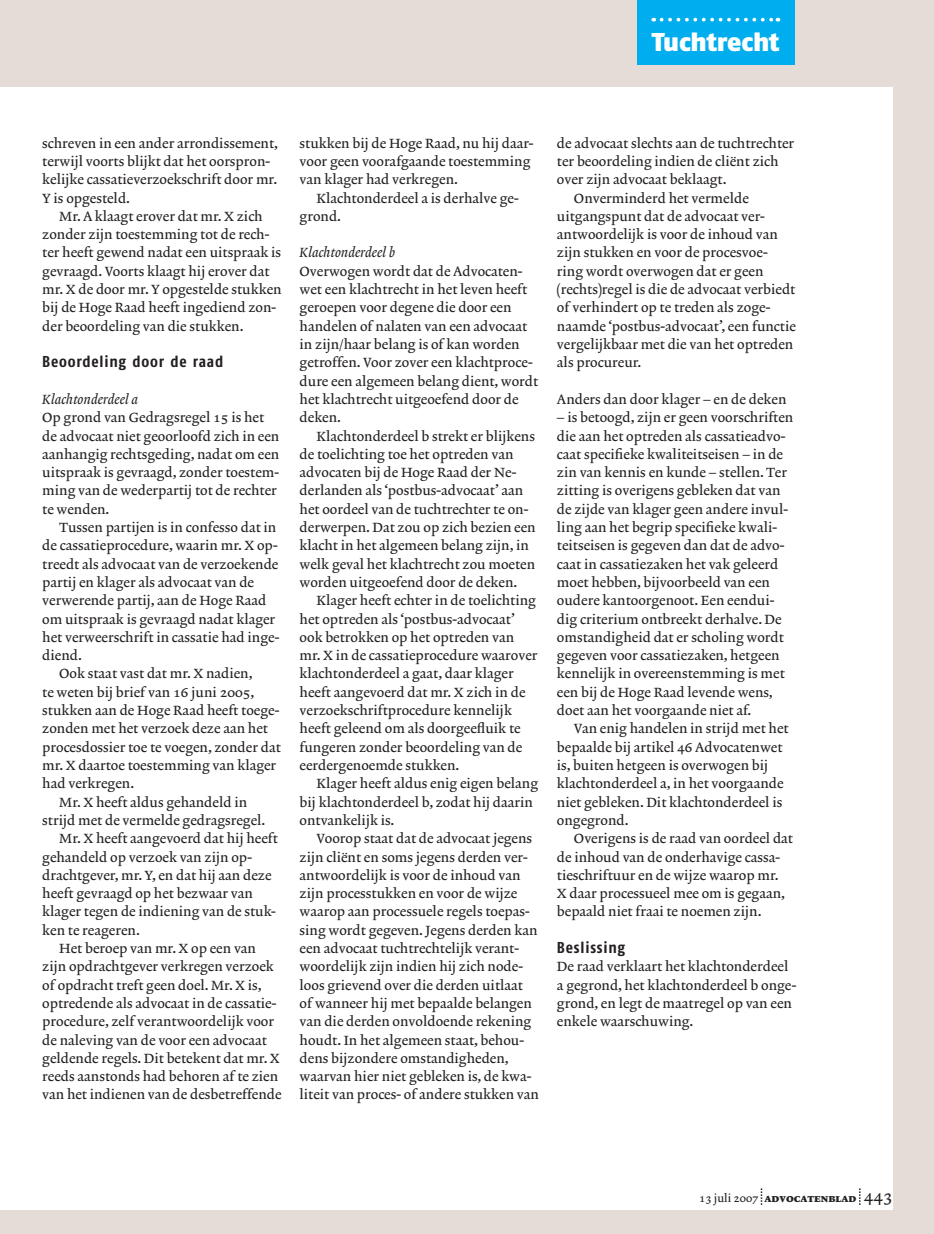
<style>
.page{position:relative;width:934px;height:1234px;background:#e6dcd7}
.page>*{position:absolute;margin:0;border:0;box-sizing:border-box;transform-origin:0 0}
.t1{font:25.65px "Fago No Black Lf";letter-spacing:-.005em;color:#fff}
.t2{font:15.75px "Fago Co Bold Lf";letter-spacing:.05em;color:#231f20}
.t3{font:500 13.5px/18.3px "Lexicon No 2 Roman A";color:#231f20}
.t4{font:500 13.5px "Lexicon No 2 Italic A";color:#231f20}
.t5{font:11.25px "Lexicon No 2 Roman F Exp";color:#231f20}
.s1{font-family:"Lexicon No 2 Roman A";font-weight:500}
.s2{font-family:"Lexicon No 2 Roman A";font-weight:500;font-size:17.25px}
</style>
<div class="page">
<div style="left:0;top:87px;width:893px;height:1122px;background:#fff"></div>
<svg style="left:761px;top:1188px;width:1px;height:17px"></svg>
<svg style="left:859px;top:1188px;width:1px;height:17px"></svg>
<div style="left:637px;top:0;width:158px;height:65px;background:#00aeef"></div>
<svg style="left:661px;top:18px;width:117px;height:4px"></svg>
<h1 class="t1" style="left:651px;top:27px;width:130px">Tuchtrecht</h1>
<p class="t3" style="left:42px;top:134px;width:237px">schreven in een ander arrondissement, terwijl voorts blijkt dat het oorspron&shy;kelijke cassatieverzoekschrift door mr.<br>Y is opgesteld.</p>
<p class="t3" style="left:42px;top:208px;width:241px;text-indent:17px">Mr. A klaagt erover dat mr. X zich zonder zijn toestemming tot de rech&shy;ter heeft gewend nadat een uitspraak is gevraagd. Voorts klaagt hij erover dat mr. X de door mr. Y opgestelde stukken bij de Hoge Raad heeft ingediend zon&shy;der beoordeling van die stukken.</p>
<p class="t2" style="left:42px;top:352px;width:183px">Beoordeling door de raad</p>
<p class="t4" style="left:42px;top:391px;width:98px">Klachtonderdeel a</p>
<p class="t3" style="left:42px;top:409px;width:239px">Op grond van Gedragsregel 15 is het de advocaat niet geoorloofd zich in een aanhangig rechtsgeding, nadat om een uitspraak is gevraagd, zonder toestem&shy;ming van de wederpartij tot de rechter te wenden.</p>
<p class="t3" style="left:59px;top:519px;width:219px">Tussen partijen is in confesso dat in</p>
<p class="t3" style="left:42px;top:537px;width:237px">de cassatieprocedure, waarin mr. X op-</p>
<p class="t3" style="left:42px;top:555px;width:238px">treedt als advocaat van de verzoekende</p>
<p class="t3" style="left:42px;top:574px;width:213px">partij en klager als advocaat van de</p>
<p class="t3" style="left:42px;top:592px;width:226px">verwerende partij, aan de Hoge Raad</p>
<p class="t3" style="left:42px;top:610px;width:235px">om uitspraak is gevraagd nadat klager</p>
<p class="t3" style="left:42px;top:629px;width:239px">het verweerschrift in cassatie had inge-</p>
<p class="t3" style="left:42px;top:647px;width:41px">diend.</p>
<p class="t3" style="left:59px;top:665px;width:195px">Ook staat vast dat mr. X nadien,</p>
<p class="t3" style="left:42px;top:683px;width:214px">te weten bij brief van 16 juni 2005,</p>
<p class="t3" style="left:42px;top:702px;width:239px">stukken aan de Hoge Raad heeft toege-</p>
<p class="t3" style="left:42px;top:720px;width:227px">zonden met het verzoek deze aan het</p>
<p class="t3" style="left:42px;top:738px;width:240px">procesdossier toe te voegen, zonder dat</p>
<p class="t3" style="left:42px;top:757px;width:236px">mr. X daartoe toestemming van klager</p>
<p class="t3" style="left:42px;top:775px;width:93px">had verkregen.</p>
<p class="t3" style="left:59px;top:793px;width:189px">Mr. X heeft aldus gehandeld in</p>
<p class="t3" style="left:42px;top:812px;width:225px">strijd met de vermelde gedragsregel.</p>
<p class="t3" style="left:59px;top:830px;width:220px">Mr. X heeft aangevoerd dat hij heeft</p>
<p class="t3" style="left:42px;top:848px;width:211px">gehandeld op verzoek van zijn op-</p>
<p class="t3" style="left:42px;top:866px;width:231px">drachtgever, mr. Y, en dat hij aan deze</p>
<p class="t3" style="left:42px;top:885px;width:212px">heeft gevraagd op het bezwaar van</p>
<p class="t3" style="left:42px;top:903px;width:235px">klager tegen de indiening van de stuk-</p>
<p class="t3" style="left:42px;top:921px;width:99px">ken te reageren.</p>
<p class="t3" style="left:59px;top:940px;width:198px">Het beroep van mr. X op een van</p>
<p class="t3" style="left:42px;top:958px;width:233px">zijn opdrachtgever verkregen verzoek</p>
<p class="t3" style="left:42px;top:976px;width:221px">of opdracht treft geen doel. Mr. X is,</p>
<p class="t3" style="left:42px;top:995px;width:236px">optredende als advocaat in de cassatie-</p>
<p class="t3" style="left:42px;top:1013px;width:233px">procedure, zelf verantwoordelijk voor</p>
<p class="t3" style="left:42px;top:1031px;width:226px">de naleving van de voor een advocaat</p>
<p class="t3" style="left:42px;top:1049px;width:239px">geldende regels. Dit betekent dat mr. X</p>
<p class="t3" style="left:42px;top:1068px;width:237px">reeds aanstonds had behoren af te zien</p>
<p class="t3" style="left:42px;top:1086px;width:241px">van het indienen van de desbetreffende</p>
<p class="t3" style="left:300px;top:134px;width:235px">stukken bij de Hoge Raad, nu hij daar&shy;voor geen voorafgaande toestemming van klager had verkregen.</p>
<p class="t3" style="left:300px;top:189px;width:221px;text-indent:17px">Klachtonderdeel a is derhalve ge&shy;grond.</p>
<p class="t4" style="left:300px;top:245px;width:97px">Klachtonderdeel b</p>
<p class="t3" style="left:300px;top:263px;width:240px">Overwogen wordt dat de Advocaten&shy;wet een klachtrecht in het leven heeft geroepen voor degene die door een handelen of nalaten van een advocaat in zijn/haar belang is of kan worden getroffen. Voor zover een klachtproce&shy;dure een algemeen belang dient, wordt het klachtrecht uitgeoefend door de deken.</p>
<p class="t3" style="left:300px;top:427px;width:238px;text-indent:17px">Klachtonderdeel b strekt er blijkens de toelichting toe het optreden van advocaten bij de Hoge Raad der Ne&shy;derlanden als ‘postbus-advocaat’ aan het oordeel van de tuchtrechter te on&shy;derwerpen. Dat zou op zich bezien een klacht in het algemeen belang zijn, in welk geval het klachtrecht zou moeten worden uitgeoefend door de deken.</p>
<p class="t3" style="left:300px;top:592px;width:239px;text-indent:17px">Klager heeft echter in de toelichting het optreden als ‘postbus-advocaat’ ook betrokken op het optreden van mr. X in de cassatieprocedure waarover klachtonderdeel a gaat, daar klager heeft aangevoerd dat mr. X zich in de verzoekschriftprocedure kennelijk heeft geleend om als doorgeefluik te fungeren zonder beoordeling van de eerdergenoemde stukken.</p>
<p class="t3" style="left:300px;top:775px;width:240px;text-indent:17px">Klager heeft aldus enig eigen belang bij klachtonderdeel b, zodat hij daarin ontvankelijk is.</p>
<p class="t3" style="left:300px;top:830px;width:241px;text-indent:17px">Voorop staat dat de advocaat jegens zijn cliënt en soms jegens derden ver&shy;antwoordelijk is voor de inhoud van zijn processtukken en voor de wijze waarop aan processuele regels toepas&shy;sing wordt gegeven. Jegens derden kan een advocaat tuchtrechtelijk verant&shy;woordelijk zijn indien hij zich node&shy;loos grievend over die derden uitlaat<br>of wanneer hij met bepaalde belangen van die derden onvoldoende rekening houdt. In het algemeen staat, behou&shy;dens bijzondere omstandigheden, waarvan hier niet gebleken is, de kwa&shy;liteit van proces- of andere stukken van</p>
<p class="t3" style="left:557px;top:134px;width:239px">de advocaat slechts aan de tuchtrechter</p>
<p class="t3" style="left:557px;top:153px;width:223px">ter beoordeling indien de cliënt zich</p>
<p class="t3" style="left:557px;top:171px;width:171px">over zijn advocaat beklaagt.</p>
<p class="t3" style="left:574px;top:189px;width:176px">Onverminderd het vermelde</p>
<p class="t3" style="left:557px;top:208px;width:209px">uitgangspunt dat de advocaat ver-</p>
<p class="t3" style="left:557px;top:226px;width:223px">antwoordelijk is voor de inhoud van</p>
<p class="t3" style="left:557px;top:244px;width:212px">zijn stukken en voor de procesvoe-</p>
<p class="t3" style="left:557px;top:263px;width:208px">ring wordt overwogen dat er geen</p>
<p class="t3" style="left:557px;top:281px;width:240px">(rechts)regel is die de advocaat verbiedt</p>
<p class="t3" style="left:557px;top:299px;width:215px">of verhindert op te treden als zoge-</p>
<p class="t3" style="left:557px;top:317px;width:240px">naamde ‘postbus-advocaat’, een functie</p>
<p class="t3" style="left:557px;top:336px;width:238px">vergelijkbaar met die van het optreden</p>
<p class="t3" style="left:557px;top:354px;width:86px">als procureur.</p>
<p class="t3" style="left:557px;top:391px;width:231px">Anders dan door klager – en de deken</p>
<p class="t3" style="left:557px;top:409px;width:238px">– is betoogd, zijn er geen voorschriften die aan het optreden als cassatieadvo&shy;caat specifieke kwaliteitseisen – in de zin van kennis en kunde – stellen. Ter zitting is overigens gebleken dat van de zijde van klager geen andere invul&shy;ling aan het begrip specifieke kwali&shy;teitseisen is gegeven dan dat de advo&shy;caat in cassatiezaken het vak geleerd moet hebben, bijvoorbeeld van een oudere kantoorgenoot. Een eendui&shy;dig criterium ontbreekt derhalve. De omstandigheid dat er scholing wordt gegeven voor cassatiezaken, hetgeen kennelijk in overeenstemming is met een bij de Hoge Raad levende wens, doet aan het voorgaande niet af.</p>
<p class="t3" style="left:557px;top:720px;width:233px;text-indent:17px">Van enig handelen in strijd met het bepaalde bij artikel 46 Advocatenwet is, buiten hetgeen is overwogen bij klachtonderdeel a, in het voorgaande niet gebleken. Dit klachtonderdeel is ongegrond.</p>
<p class="t3" style="left:557px;top:830px;width:238px;text-indent:17px">Overigens is de raad van oordeel dat de inhoud van de onderhavige cassa&shy;tieschriftuur en de wijze waarop mr.<br>X daar processueel mee om is gegaan, bepaald niet fraai te noemen zijn.</p>
<p class="t2" style="left:557px;top:938px;width:70px">Beslissing</p>
<p class="t3" style="left:557px;top:958px;width:241px">De raad verklaart het klachtonderdeel a gegrond, het klachtonderdeel b onge&shy;grond, en legt de maatregel op van een enkele waarschuwing.</p>
<p class="t5" style="left:699px;top:1191px;width:195px"><span class="s1">13 juli 2007</span> advocatenblad <span class="s2">443</span></p>
</div>
